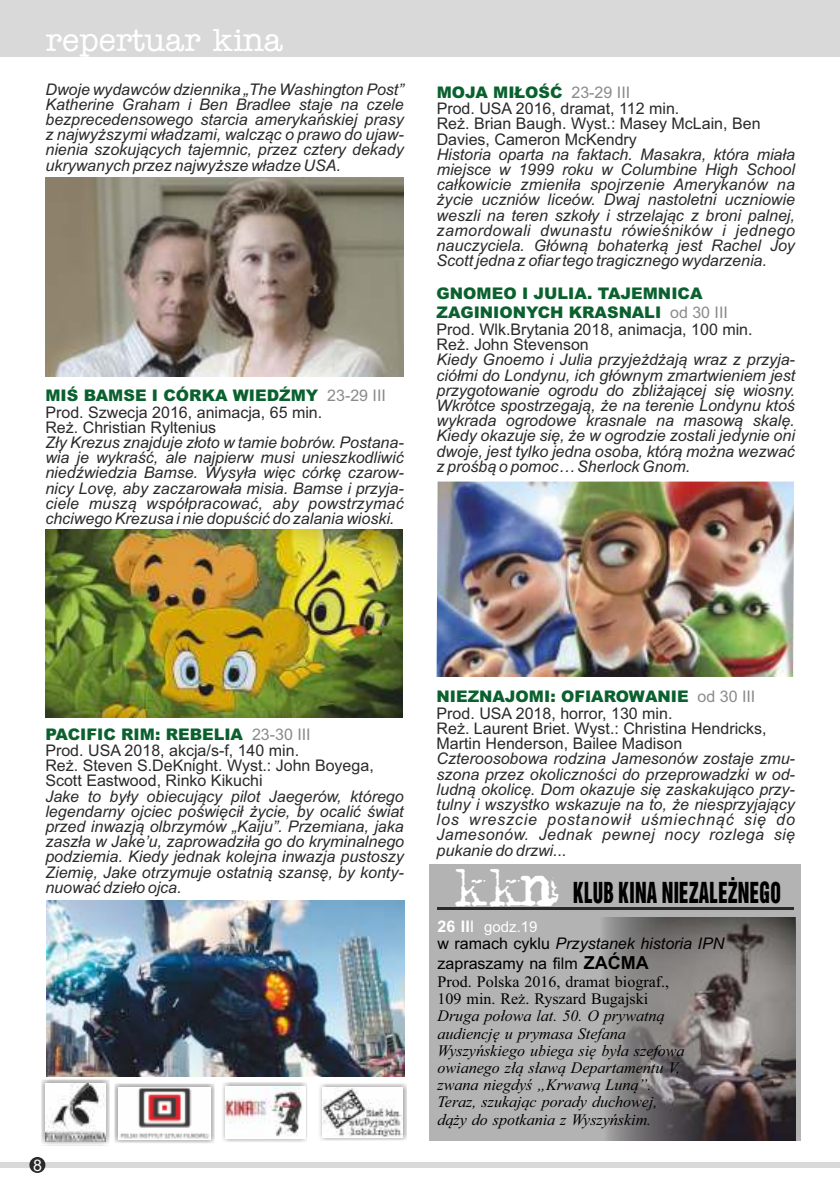
<style>
.page{position:relative;width:840px;height:1191px;background:#fff}
.page>*{position:absolute;margin:0;border:0;box-sizing:border-box;transform-origin:0 0}
.t1{font:32px "Memorandumpl";color:#fff}
.t2{font:26.8px "Switzerland Inseratpl";letter-spacing:.025em;color:#000;scale:.71 1}
.t3{font:italic 16px/15.2px "Arial";color:#2b2929;text-align:justify}
.t4{font:16px/15.6px "Arial";color:#2b2929}
.t5{font:italic 16px/17.2px "Times New Roman";color:#000}
.t6{font:16px/17.2px "Times New Roman";color:#000}
.t7{font:16px/20.4px "Arial";color:#000}
.t8{font:900 16px/19.2px "Arial";color:#0a612e}
.t9{font:16px "Arial";color:#fff}
.t10{font:15px "Arial";color:#fff}
.s1{font-weight:900;color:#0a612e}
.s2{color:#8a8a8a}
.s3{font-weight:400;color:#8a8a8a}
.s4{font-family:"EFN Zepsuta Maszyna";font-size:44.8px;color:#fff}
.s5{font-weight:700;font-size:16px}
.s6{font-size:16px}
.s7{font-style:italic}
.s8{font-weight:700;font-size:18px}
</style>
<div class="page">
<div style="left:0;top:0;width:839px;height:57px;background:#d9d9d9"></div>
<div style="left:0;top:1162px;width:839px;height:6px;background:#d9d9d9"></div>
<div style="left:29px;top:1157px;width:16px;height:16px;background:#2b2929;border-radius:50%"></div>
<div style="left:318px;top:1083px;width:89px;height:57px;background:#2b2929;opacity:.49"></div>
<img style="left:322px;top:1087px;width:80px;height:50px">
<div style="left:114px;top:1083px;width:100px;height:60px;background:#2b2929;opacity:.49"></div>
<img style="left:118px;top:1087px;width:93px;height:52px">
<div style="left:41px;top:1079px;width:69px;height:66px;background:#2b2929;opacity:.49"></div>
<img style="left:45px;top:1083px;width:60px;height:58px">
<div style="left:222px;top:1082px;width:85px;height:60px;background:#2b2929;opacity:.49"></div>
<img style="left:226px;top:1086px;width:79px;height:52px">
<div style="left:429px;top:864px;width:371px;height:276px;background:#b3b3b3"></div>
<hr style="left:436px;top:907px;width:357px;height:3px;background:#2b2929">
<img style="left:46px;top:177px;width:357px;height:200px">
<img style="left:45px;top:529px;width:358px;height:188px">
<img style="left:47px;top:900px;width:357px;height:176px">
<img style="left:436px;top:481px;width:357px;height:196px">
<img style="left:603px;top:917px;width:192px;height:223px">
<h1 class="t1" style="left:46px;top:28px;width:238px">repertuar kina</h1>
<p class="t3" style="left:45px;top:83px;width:359px">Dwoje wydawców dziennika „The Washington Post” Katherine Graham i Ben Bradlee staje na czele bezprecedensowego starcia amerykańskiej prasy z najwyższymi władzami, walcząc o prawo do ujaw&shy;nienia szokujących tajemnic, przez cztery dekady ukrywanych przez najwyższe władze USA.</p>
<p class="t4" style="left:45px;top:389px;width:342px"><span class="s1">MIŚ BAMSE I CÓRKA WIEDŹMY</span> <span class="s2">23-29 III<br></span>Prod. Szwecja 2016, animacja, 65 min.<br>Reż. Christian Ryltenius</p>
<p class="t3" style="left:45px;top:436px;width:359px">Zły Krezus znajduje złoto w tamie bobrów. Postana&shy;wia je wykraść, ale najpierw musi unieszkodliwić niedźwiedzia Bamse. Wysyła więc córkę czarow&shy;nicy Lovę, aby zaczarowała misia. Bamse i przyja&shy;ciele muszą współpracować, aby powstrzymać chciwego Krezusa i nie dopuścić do zalania wioski.</p>
<p class="t4" style="left:436px;top:86px;width:325px"><span class="s1">MOJA MIŁOŚĆ</span> <span class="s2">23-29 III<br></span>Prod. USA 2016, dramat, 112 min.<br>Reż. Brian Baugh. Wyst.: Masey McLain, Ben<br>Davies, Cameron McKendry</p>
<p class="t3" style="left:436px;top:148px;width:359px">Historia oparta na faktach. Masakra, która miała miejsce w 1999 roku w Columbine High School całkowicie zmieniła spojrzenie Amerykanów na życie uczniów liceów. Dwaj nastoletni uczniowie weszli na teren szkoły i strzelając z broni palnej, zamordowali dwunastu rówieśników i jednego nauczyciela. Główną bohaterką jest Rachel Joy Scott jedna z ofiar tego tragicznego wydarzenia.</p>
<p class="t8" style="left:436px;top:285px;width:293px">GNOMEO I JULIA. TAJEMNICA<br>ZAGINIONYCH KRASNALI <span class="s3">od 30 III</span></p>
<p class="t4" style="left:436px;top:323px;width:317px">Prod. Wlk.Brytania 2018, animacja, 100 min.<br>Reż. John Stevenson</p>
<p class="t3" style="left:436px;top:353px;width:360px">Kiedy Gnoemo i Julia przyjeżdżają wraz z przyja&shy;ciółmi do Londynu, ich głównym zmartwieniem jest przygotowanie ogrodu do zbliżającej się wiosny.<br>Wkrótce spostrzegają, że na terenie Londynu ktoś wykrada ogrodowe krasnale na masową skalę.<br>Kiedy okazuje się, że w ogrodzie zostali jedynie oni dwoje, jest tylko jedna osoba, którą można wezwać z prośbą o pomoc… Sherlock Gnom.</p>
<p class="t4" style="left:45px;top:727px;width:330px"><span class="s1">PACIFIC RIM: REBELIA</span> <span class="s2">23-30 III<br></span>Prod. USA 2018, akcja/s-f, 140 min.<br>Reż. Steven S.DeKnight. Wyst.: John Boyega, Scott Eastwood, Rinko Kikuchi</p>
<p class="t3" style="left:45px;top:790px;width:360px">Jake to były obiecujący pilot Jaegerów, którego legendarny ojciec poświęcił życie, by ocalić świat przed inwazją olbrzymów „Kaiju”. Przemiana, jaka zaszła w Jake’u, zaprowadziła go do kryminalnego podziemia. Kiedy jednak kolejna inwazja pustoszy Ziemię, Jake otrzymuje ostatnią szansę, by konty&shy;nuować dzieło ojca.</p>
<p class="t9" style="left:33px;top:1158px;width:10px">8</p>
<p class="t4" style="left:436px;top:690px;width:331px"><span class="s1">NIEZNAJOMI: OFIAROWANIE</span> <span class="s2">od 30 III </span>Prod. USA 2018, horror, 130 min.<br>Reż. Laurent Briet. Wyst.: Christina Hendricks, Martin Henderson, Bailee Madison</p>
<p class="t3" style="left:436px;top:752px;width:359px">Czteroosobowa rodzina Jamesonów zostaje zmu&shy;szona przez okoliczności do przeprowadzki w od&shy;ludną okolicę. Dom okazuje się zaskakująco przy&shy;tulny i wszystko wskazuje na to, że niesprzyjający los wreszcie postanowił uśmiechnąć się do Jamesonów. Jednak pewnej nocy rozlega się pukanie do drzwi...</p>
<h2 class="t2" style="left:454px;top:881px;width:461px"><span class="s4">kkn</span> KLUB KINA NIEZALEŻNEGO</h2>
<p class="t10" style="left:437px;top:920px;width:102px"><span class="s5">26 II</span><span class="s6">I</span> godz.19</p>
<p class="t7" style="left:437px;top:934px;width:288px">w ramach cyklu <span class="s7">Przystanek historia IPN </span>zapraszamy na film <span class="s8">ZAĆMA</span></p>
<p class="t6" style="left:437px;top:974px;width:233px">Prod. Polska 2016, dramat biograf.,<br>109 min. Reż. Ryszard Bugajski</p>
<p class="t5" style="left:437px;top:1009px;width:248px">Druga połowa lat. 50. O prywatną audiencję u prymasa Stefana<br>Wyszyńskiego ubiega się była szefowa owianego złą sławą Departamentu V, zwana niegdyś „Krwawą Luną”.<br>Teraz, szukając porady duchowej, dąży do spotkania z Wyszyńskim.</p>
</div>
